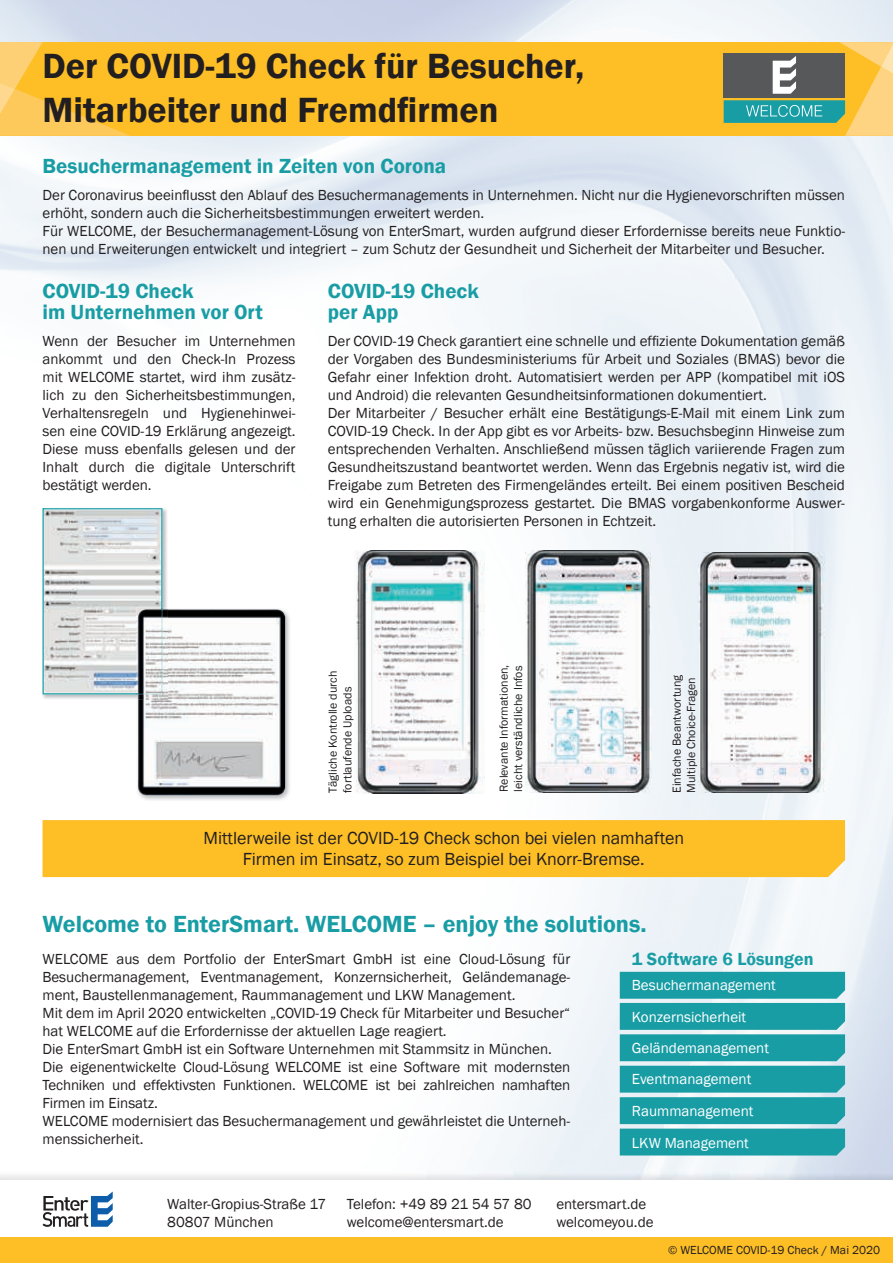
<style>
.page{position:relative;width:893px;height:1263px;background:#fff}
.page>*{position:absolute;margin:0;border:0;box-sizing:border-box;transform-origin:0 0}
.t1{font:600 36px/43.5px "Franklin Gothic";color:#231f20}
.t2{font:600 24px "Franklin Gothic";color:#199da5}
.t3{font:600 21px/21px "Franklin Gothic";color:#199da5}
.t4{font:18px/21px "Franklin Gothic";letter-spacing:-.005em;color:#231f20;text-align:center}
.t5{font:600 18px "Franklin Gothic";color:#199da5}
.t6{font:15px/18px "Franklin Gothic";color:#231f20}
.t7{font:15px/31.5px "Franklin Gothic";color:#fff}
.t8{font:12px/14.4px "Franklin Gothic";color:#231f20}
</style>
<div class="page">
<img style="left:788px;top:136px;width:105px;height:663px">
<img style="left:365px;top:746px;width:423px;height:53px">
<img style="left:631px;top:136px;width:104px;height:610px">
<img style="left:735px;top:136px;width:53px;height:417px">
<img style="left:525px;top:136px;width:106px;height:415px">
<img style="left:367px;top:136px;width:106px;height:415px">
<img style="left:0;top:0;width:893px;height:43px">
<div style="left:0;top:43px;width:893px;height:93px;background:#fdbe26"></div>
<img style="left:0;top:42px;width:43px;height:1px">
<svg style="left:0;top:43px;width:130px;height:93px"></svg>
<img style="left:839px;top:42px;width:54px;height:1px">
<div style="left:43px;top:820px;width:802px;height:57px;background:#fdbe26"></div>
<img style="left:354px;top:551px;width:130px;height:242px">
<img style="left:525px;top:551px;width:127px;height:242px">
<img style="left:698px;top:553px;width:127px;height:240px">
<div style="left:0;top:1237px;width:893px;height:26px;background:#fdbe26"></div>
<svg style="left:43px;top:1191px;width:70px;height:36px"></svg>
<svg style="left:724px;top:43px;width:169px;height:93px"></svg>
<img style="left:42px;top:508px;width:126px;height:191px">
<svg style="left:43px;top:508px;width:119px;height:186px;background:#d4d9da"></svg>
<img style="left:137px;top:608px;width:154px;height:193px">
<img style="left:136px;top:608px;width:26px;height:86px">
<img style="left:138px;top:609px;width:147px;height:186px">
<img style="left:138px;top:609px;width:30px;height:91px">
<img style="left:138px;top:609px;width:24px;height:85px">
<svg style="left:620px;top:972px;width:225px;height:183px;background:#33a7af"></svg>
<h1 class="t1" style="left:43px;top:45px;width:543px">Der COVID-19 Check für Besucher,<br>Mitarbeiter und Fremdfirmen</h1>
<h3 class="t3" style="left:43px;top:156px;width:405px">Besuchermanagement in Zeiten von Corona</h3>
<p class="t6" style="left:43px;top:186px;width:804px">Der Coronavirus beeinflusst den Ablauf des Besuchermanagements in Unternehmen. Nicht nur die Hygienevorschriften müssen erhöht, sondern auch die Sicherheitsbestimmungen erweitert werden.<br>Für WELCOME, der Besuchermanagement-Lösung von EnterSmart, wurden aufgrund dieser Erfordernisse bereits neue Funktio&shy;nen und Erweiterungen entwickelt und integriert – zum Schutz der Gesundheit und Sicherheit der Mitarbeiter und Besucher.</p>
<h3 class="t3" style="left:43px;top:281px;width:222px">COVID-19 Check<br>im Unternehmen vor Ort</h3>
<p class="t6" style="left:43px;top:332px;width:255px;text-align:justify">Wenn der Besucher im Unternehmen ankommt und den Check-In Prozess mit WELCOME startet, wird ihm zusätz&shy;lich zu den Sicherheitsbestimmungen, Verhaltensregeln und Hygienehinwei&shy;sen eine COVID-19 Erklärung angezeigt.<br>Diese muss ebenfalls gelesen und der Inhalt durch die digitale Unterschrift bestätigt werden.</p>
<h3 class="t3" style="left:328px;top:281px;width:153px">COVID-19 Check per App</h3>
<p class="t6" style="left:328px;top:332px;width:519px">Der COVID-19 Check garantiert eine schnelle und effiziente Dokumentation gemäß der Vorgaben des Bundesministeriums für Arbeit und Soziales (BMAS) bevor die Gefahr einer Infektion droht. Automatisiert werden per APP (kompatibel mit iOS und Android) die relevanten Gesundheitsinformationen dokumentiert.<br>Der Mitarbeiter / Besucher erhält eine Bestätigungs-E-Mail mit einem Link zum COVID-19 Check. In der App gibt es vor Arbeits- bzw. Besuchsbeginn Hinweise zum entsprechenden Verhalten. Anschließend müssen täglich variierende Fragen zum Gesundheitszustand beantwortet werden. Wenn das Ergebnis negativ ist, wird die Freigabe zum Betreten des Firmengeländes erteilt. Bei einem positiven Bescheid wird ein Genehmigungsprozess gestartet. Die BMAS vorgabenkonforme Auswer&shy;tung erhalten die autorisierten Personen in Echtzeit.</p>
<p class="t8" style="left:326px;top:793px;width:124px;rotate:-90deg">Tägliche Kontrolle durch fortlaufende Uploads</p>
<p class="t8" style="left:497px;top:792px;width:129px;rotate:-90deg">Relevante Informationen, leicht verständliche Infos</p>
<p class="t8" style="left:670px;top:793px;width:120px;rotate:-90deg">Einfache Beantwortung<br>Multiple Choice-Fragen</p>
<p class="t4" style="left:203px;top:828px;width:482px">Mittlerweile ist der COVID-19 Check schon bei vielen namhaften<br>Firmen im Einsatz, so zum Beispiel bei Knorr-Bremse.</p>
<h2 class="t2" style="left:43px;top:909px;width:606px">Welcome to EnterSmart. WELCOME – enjoy the solutions.</h2>
<p class="t5" style="left:632px;top:948px;width:183px">1 Software 6 Lösungen</p>
<p class="t7" style="left:632px;top:970px;width:145px">Besuchermanagement<br>Konzernsicherheit<br>Geländemanagement<br>Eventmanagement<br>Raummanagement<br>LKW Management</p>
<p class="t6" style="left:43px;top:950px;width:529px">WELCOME aus dem Portfolio der EnterSmart GmbH ist eine Cloud-Lösung für Besuchermanagement, Eventmanagement, Konzernsicherheit, Geländemanage&shy;ment, Baustellenmanagement, Raummanagement und LKW Management.<br>Mit dem im April 2020 entwickelten „COVID-19 Check für Mitarbeiter und Besucher“ hat WELCOME auf die Erfordernisse der aktuellen Lage reagiert.<br>Die EnterSmart GmbH ist ein Software Unternehmen mit Stammsitz in München.<br>Die eigenentwickelte Cloud-Lösung WELCOME ist eine Software mit modernsten Techniken und effektivsten Funktionen. WELCOME ist bei zahlreichen namhaften Firmen im Einsatz.<br>WELCOME modernisiert das Besuchermanagement und gewährleistet die Unterneh&shy;menssicherheit.</p>
<p class="t6" style="left:167px;top:1195px;width:160px">Walter-Gropius-Straße 17<br>80807 München</p>
<p class="t6" style="left:347px;top:1195px;width:186px">Telefon: +49 89 21 54 57 80 welcome@entersmart.de</p>
<p class="t6" style="left:556px;top:1195px;width:99px">entersmart.de welcomeyou.de</p>
<p class="t8" style="left:668px;top:1243px;width:214px">© WELCOME COVID-19 Check / Mai 2020</p>
</div>
